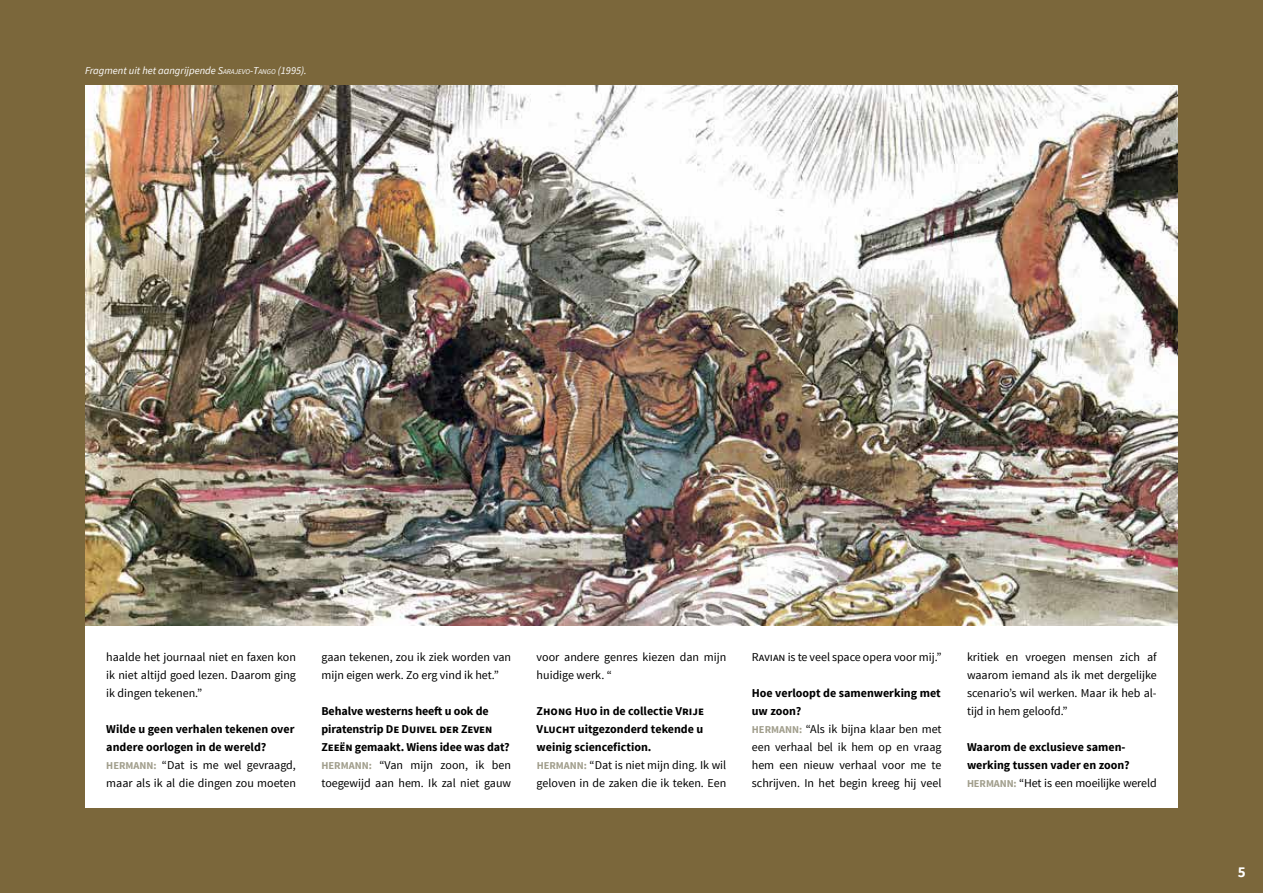
<style>
.page{position:relative;width:1263px;height:893px;background:#7b673b}
.page>*{position:absolute;margin:0;border:0;box-sizing:border-box;transform-origin:0 0}
.t1{font:700 15px "Source Sans Pro";color:#fff}
.t2{font:12px/18px "Source Sans Pro";color:#000}
.t3{font:700 12px/18px "Source Sans Pro";color:#000}
.t4{font:italic 10.5px "Source Sans Pro";color:#fff}
.s1{font-style:inherit}
.s2{font-size:7.35px}
.s3{font-size:10.5px;color:#a19e8c}
.s4{font-weight:400}
.s5{font-weight:700}
.s6{font-weight:700;font-size:10.5px;color:#a19e8c}
</style>
<div class="page">
<div style="left:85px;top:85px;width:1093px;height:723px;background:#fff"></div>
<img style="left:85px;top:85px;width:1093px;height:540px">
<p class="t4" style="left:85px;top:64px;width:223px">Fragment uit het aangrijpende <span class="s1">S</span><span class="s2">ARAJEVO</span><span class="s1">-T</span><span class="s2">ANGO</span> (1995).</p>
<p class="t2" style="left:106px;top:648px;width:191px;text-align:justify">haalde het journaal niet en faxen kon ik niet altijd goed lezen. Daarom ging ik dingen tekenen.”</p>
<p class="t3" style="left:106px;top:720px;width:191px">Wilde u geen verhalen tekenen over andere oorlogen in de wereld? <span class="s3">hermann:</span> <span class="s4">“Dat is me wel gevraagd, maar als ik al die dingen zou moeten</span></p>
<p class="t2" style="left:321px;top:648px;width:191px">gaan tekenen, zou ik ziek worden van mijn eigen werk. Zo erg vind ik het.”</p>
<p class="t3" style="left:321px;top:702px;width:191px">Behalve westerns heeft u ook de piratenstrip De Duivel der Zeven<br>Zeeën gemaakt. Wiens idee was dat? <span class="s3">hermann:</span> <span class="s4">“Van mijn zoon, ik ben toegewijd aan hem. Ik zal niet gauw</span></p>
<p class="t2" style="left:537px;top:648px;width:191px">voor andere genres kiezen dan mijn huidige werk. “</p>
<p class="t3" style="left:537px;top:702px;width:191px">Zhong Huo in de collectie Vrije<br>Vlucht uitgezonderd tekende u weinig sciencefiction.<br><span class="s3">hermann:</span> <span class="s4">“Dat is niet mijn ding. Ik wil geloven in de zaken die ik teken. Een</span></p>
<p class="t2" style="left:752px;top:648px;width:191px">Ravian is te veel space opera voor mij.”</p>
<p class="t2" style="left:752px;top:684px;width:191px"><span class="s5">Hoe verloopt de samenwerking met uw zoon?<br></span><span class="s6">hermann:</span> “Als ik bijna klaar ben met een verhaal bel ik hem op en vraag hem een nieuw verhaal voor me te schrijven. In het begin kreeg hij veel</p>
<p class="t2" style="left:967px;top:648px;width:191px;text-align:justify">kritiek en vroegen mensen zich af waarom iemand als ik met dergelijke scenario’s wil werken. Maar ik heb al&shy;tijd in hem geloofd.”</p>
<p class="t3" style="left:967px;top:738px;width:191px">Waarom de exclusieve samen&shy;werking tussen vader en zoon? <span class="s3">hermann:</span> <span class="s4">“Het is een moeilijke wereld</span></p>
<p class="t1" style="left:1238px;top:863px;width:9px">5</p>
</div>
